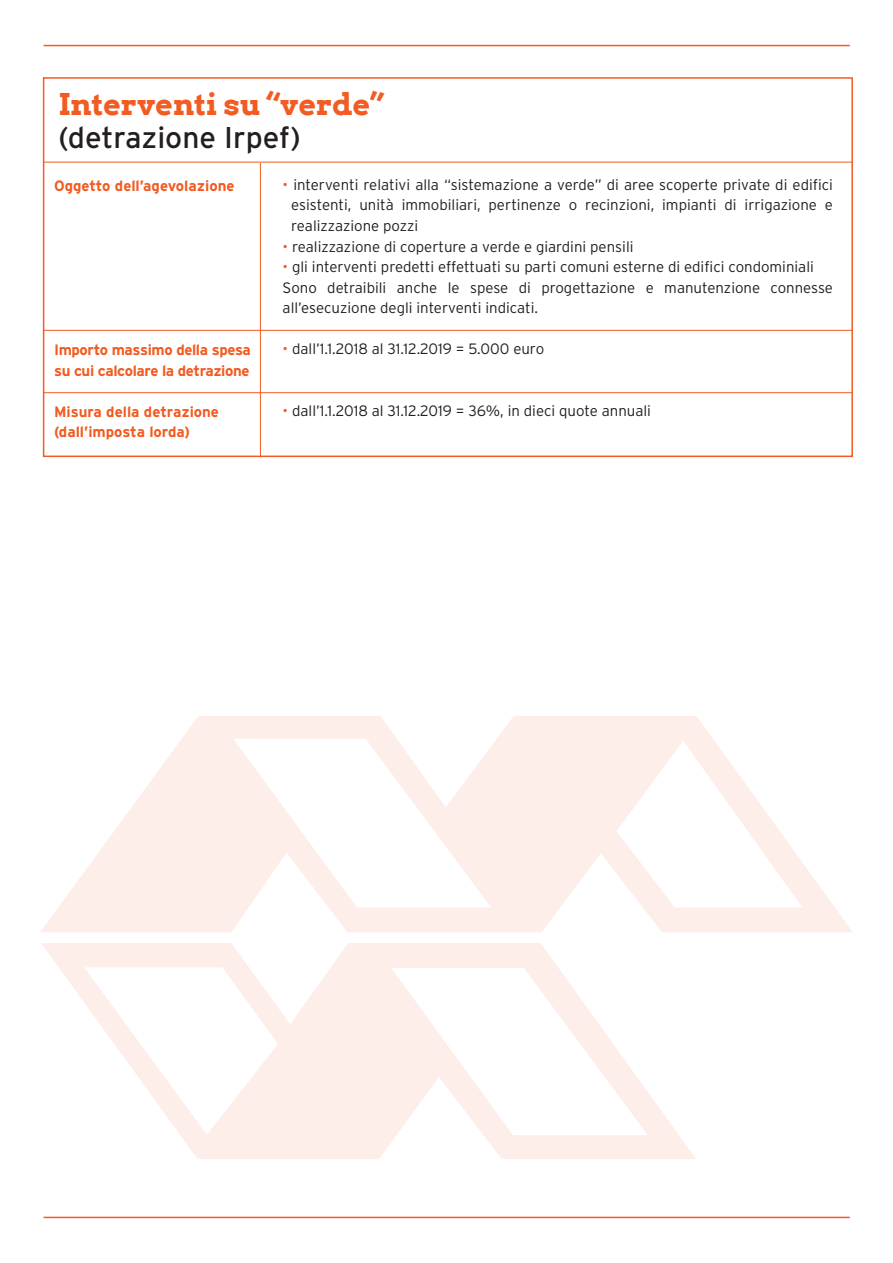
<style>
.page{position:relative;width:893px;height:1263px;background:#fff}
.page>*{position:absolute;margin:0;border:0;box-sizing:border-box;transform-origin:0 0}
.t1{font:700 30px "Arvo";color:#f25b21}
.t2{font:30px "Interstate";color:#231f20}
.t3{font:300 15px/20.5px "Interstate";color:#231f20;text-align:justify}
.t4{font:700 15px/20.5px "Interstate";letter-spacing:-.015em;color:#f25b21}
.s1{color:#f25b21}
</style>
<div class="page">
<hr style="left:44px;top:162px;width:808px;height:1px;background:#f25b21">
<hr style="left:44px;top:330px;width:808px;height:1px;background:#f25b21">
<hr style="left:44px;top:392px;width:808px;height:1px;background:#f25b21">
<hr style="left:260px;top:163px;width:1px;height:294px;background:#f25b21">
<div style="left:43px;top:77px;width:810px;height:380px;border:2px solid #f25b21"></div>
<hr style="left:44px;top:45px;width:806px;height:1px;background:#f25b21">
<hr style="left:44px;top:1217px;width:806px;height:1px;background:#f25b21">
<svg style="left:41px;top:716px;width:811px;height:216px;fill:#fef4f1"></svg>
<svg style="left:41px;top:943px;width:655px;height:216px"></svg>
<h1 class="t1" style="left:59px;top:86px;width:327px">Interventi su “verde”</h1>
<h1 class="t2" style="left:59px;top:121px;width:244px">(detrazione Irpef)</h1>
<p class="t4" style="left:54px;top:175px;width:182px">Oggetto dell’agevolazione</p>
<p class="t4" style="left:54px;top:339px;width:198px">Importo massimo della spesa su cui calcolare la detrazione</p>
<p class="t4" style="left:54px;top:401px;width:167px">Misura della detrazione (dall’imposta lorda)</p>
<p class="t3" style="left:291px;top:174px;width:543px;text-indent:-9px"><span class="s1">•</span> interventi relativi alla “sistemazione a verde” di aree scoperte private di edifici esistenti, unità immobiliari, pertinenze o recinzioni, impianti di irrigazione e realizzazione pozzi</p>
<p class="t3" style="left:283px;top:236px;width:352px"><span class="s1">•</span> realizzazione di coperture a verde e giardini pensili</p>
<p class="t3" style="left:283px;top:256px;width:552px;text-align:left"><span class="s1">•</span> gli interventi predetti effettuati su parti comuni esterne di edifici condominiali<br>Sono detraibili anche le spese di progettazione e manutenzione connesse all’esecuzione degli interventi indicati.</p>
<p class="t3" style="left:283px;top:339px;width:263px"><span class="s1">•</span> dall’1.1.2018 al 31.12.2019 = 5.000 euro</p>
<p class="t3" style="left:283px;top:400px;width:370px"><span class="s1">•</span> dall’1.1.2018 al 31.12.2019 = 36%, in dieci quote annuali</p>
</div>
